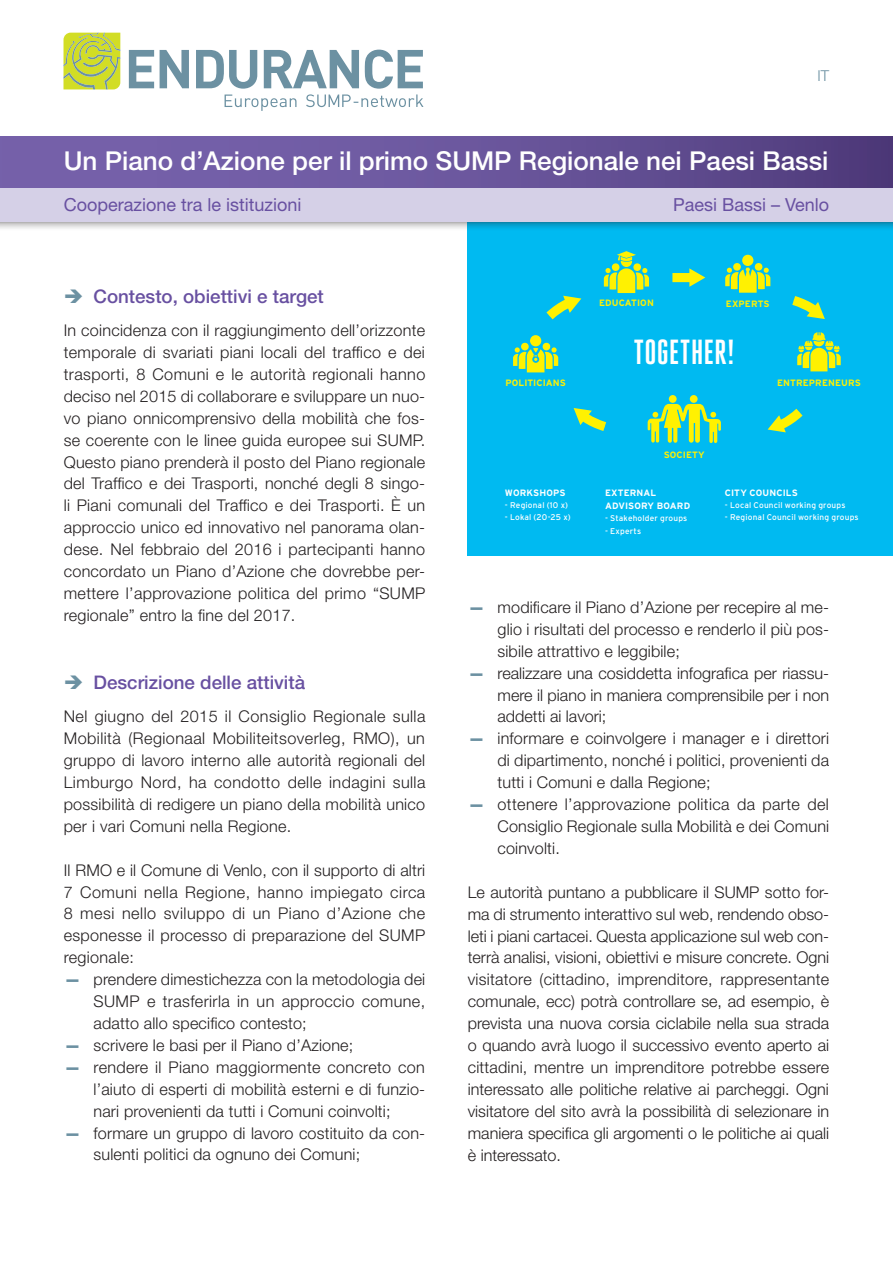
<style>
.page{position:relative;width:893px;height:1263px;background:#fff}
.page>*{position:absolute;margin:0;border:0;box-sizing:border-box;transform-origin:0 0}
.t1{font:700 34.8px "Heroic Condensed";letter-spacing:.005em;color:#fff}
.t2{font:500 26.1px "Helvetica Neue LT Pro";color:#fff}
.t3{font:500 18.75px "Helvetica Neue LT Pro";color:#6850a1}
.t4{font:18px "Helvetica Neue LT Pro";color:#6850a1}
.t5{font:300 16.2px/21.9px "Helvetica Neue LT Pro";letter-spacing:.01em;color:#231f20;text-align:justify}
.t6{font:300 15px "Helvetica Neue LT Pro";color:#6c91a2}
.t7{font:700 9.15px "Interstate";letter-spacing:.01em;color:#fff101}
.t8{font:700 9.15px/13.4px "Interstate";letter-spacing:.01em;color:#fff}
.t9{font:8.25px "Interstate";letter-spacing:.02em;color:#fff}
.s1{font-weight:900;color:#6c91a2}
</style>
<div class="page">
<svg style="left:129px;top:50px;width:25px;height:38px"></svg>
<svg style="left:160px;top:50px;width:29px;height:38px"></svg>
<svg style="left:63px;top:33px;width:57px;height:56px;background:#c2d146"></svg>
<svg style="left:196px;top:50px;width:227px;height:61px"></svg>
<div style="left:468px;top:221px;width:425px;height:334px;background:#00baf1"></div>
<svg style="left:546px;top:296px;width:35px;height:23px"></svg>
<svg style="left:792px;top:296px;width:33px;height:23px"></svg>
<svg style="left:768px;top:409px;width:34px;height:23px"></svg>
<svg style="left:574px;top:408px;width:32px;height:23px"></svg>
<div style="left:530px;top:335px;width:11px;height:11px;background:#fff101;border-radius:50%"></div>
<div style="left:543px;top:343px;width:7px;height:7px;background:#fff101;border-radius:50%"></div>
<div style="left:521px;top:343px;width:8px;height:7px;background:#fff101;border-radius:50%"></div>
<svg style="left:513px;top:347px;width:45px;height:25px"></svg>
<svg style="left:797px;top:332px;width:44px;height:39px"></svg>
<div style="left:755px;top:263px;width:7px;height:8px;background:#fff101;border-radius:50%"></div>
<div style="left:733px;top:263px;width:8px;height:8px;background:#fff101;border-radius:50%"></div>
<div style="left:742px;top:255px;width:11px;height:11px;background:#fff101;border-radius:50%"></div>
<svg style="left:725px;top:268px;width:45px;height:25px"></svg>
<svg style="left:604px;top:251px;width:45px;height:42px"></svg>
<svg style="left:648px;top:404px;width:73px;height:39px"></svg>
<div style="left:690px;top:395px;width:8px;height:8px;background:#fff101;border-radius:50%"></div>
<div style="left:669px;top:395px;width:8px;height:8px;background:#fff101;border-radius:50%"></div>
<svg style="left:672px;top:268px;width:33px;height:19px"></svg>
<div style="left:0;top:177px;width:893px;height:53px;background:#231f20;opacity:.75"></div>
<div style="left:0;top:187px;width:893px;height:34px;background:#d5d0e7"></div>
<div style="left:0;top:136px;width:893px;height:51px;background:linear-gradient(to right,#7d68b3,#534081)"></div>
<p class="t6" style="left:817px;top:66px;width:13px">IT</p>
<h2 class="t2" style="left:64px;top:145px;width:766px">Un Piano d’Azione per il primo SUMP Regionale nei Paesi Bassi</h2>
<p class="t4" style="left:64px;top:193px;width:239px">Cooperazione tra le istituzioni</p>
<p class="t4" style="left:673px;top:193px;width:158px">Paesi Bassi – Venlo</p>
<p class="t3" style="left:94px;top:285px;width:232px">Contesto, obiettivi e target</p>
<p class="t5" style="left:64px;top:319px;width:363px">In coincidenza con il raggiungimento dell’orizzonte temporale di svariati piani locali del traffico e dei trasporti, 8 Comuni e le autorità regionali hanno deciso nel 2015 di collaborare e sviluppare un nuo&shy;vo piano onnicomprensivo della mobilità che fos&shy;se coerente con le linee guida europee sui SUMP.<br>Questo piano prenderà il posto del Piano regionale del Traffico e dei Trasporti, nonché degli 8 singo&shy;li Piani comunali del Traffico e dei Trasporti. È un approccio unico ed innovativo nel panorama olan&shy;dese. Nel febbraio del 2016 i partecipanti hanno concordato un Piano d’Azione che dovrebbe per&shy;mettere l’approvazione politica del primo “SUMP regionale” entro la fine del 2017.</p>
<p class="t3" style="left:94px;top:671px;width:213px">Descrizione delle attività</p>
<p class="t5" style="left:64px;top:705px;width:363px">Nel giugno del 2015 il Consiglio Regionale sulla Mobilità (Regionaal Mobiliteitsoverleg, RMO), un gruppo di lavoro interno alle autorità regionali del Limburgo Nord, ha condotto delle indagini sulla possibilità di redigere un piano della mobilità unico per i vari Comuni nella Regione.</p>
<p class="t5" style="left:64px;top:858px;width:363px">Il RMO e il Comune di Venlo, con il supporto di altri 7 Comuni nella Regione, hanno impiegato circa 8 mesi nello sviluppo di un Piano d’Azione che esponesse il processo di preparazione del SUMP regionale:</p>
<p class="t5" style="left:94px;top:968px;width:333px;text-indent:-29px"><span class="s1">—</span> prendere dimestichezza con la metodologia dei SUMP e trasferirla in un approccio comune, adatto allo specifico contesto;</p>
<p class="t5" style="left:65px;top:1034px;width:290px"><span class="s1">—</span> scrivere le basi per il Piano d’Azione;</p>
<p class="t5" style="left:94px;top:1056px;width:333px;text-indent:-29px"><span class="s1">—</span> rendere il Piano maggiormente concreto con l’aiuto di esperti di mobilità esterni e di funzio&shy;nari provenienti da tutti i Comuni coinvolti;</p>
<p class="t5" style="left:94px;top:1121px;width:333px;text-indent:-29px"><span class="s1">—</span> formare un gruppo di lavoro costituito da con&shy;sulenti politici da ognuno dei Comuni;</p>
<p class="t7" style="left:599px;top:298px;width:56px">EDUCATION</p>
<p class="t7" style="left:726px;top:299px;width:45px">EXPERTS</p>
<h1 class="t1" style="left:634px;top:333px;width:102px">TOGETHER!</h1>
<p class="t7" style="left:505px;top:377px;width:62px">POLITICIANS</p>
<p class="t7" style="left:777px;top:377px;width:85px">ENTREPRENEURS</p>
<p class="t8" style="left:505px;top:486px;width:62px">WORKSHOPS</p>
<p class="t9" style="left:505px;top:501px;width:65px">- Regional (10 x)</p>
<p class="t9" style="left:505px;top:513px;width:67px">- Lokal (20-25 x)</p>
<p class="t7" style="left:664px;top:450px;width:43px">SOCIETY</p>
<p class="t8" style="left:605px;top:486px;width:87px">EXTERNAL<br>ADVISORY BOARD</p>
<p class="t9" style="left:605px;top:514px;width:84px">- Stakeholder groups</p>
<p class="t9" style="left:605px;top:526px;width:38px">- Experts</p>
<p class="t8" style="left:725px;top:486px;width:75px">CITY COUNCILS</p>
<p class="t9" style="left:725px;top:501px;width:122px">- Local Council working groups</p>
<p class="t9" style="left:725px;top:513px;width:135px">- Regional Council working groups</p>
<p class="t5" style="left:497px;top:596px;width:333px;text-indent:-29px"><span class="s1">—</span> modificare il Piano d’Azione per recepire al me&shy;glio i risultati del processo e renderlo il più pos&shy;sibile attrattivo e leggibile;</p>
<p class="t5" style="left:497px;top:661px;width:333px;text-indent:-29px"><span class="s1">—</span> realizzare una cosiddetta infografica per riassu&shy;mere il piano in maniera comprensibile per i non addetti ai lavori;</p>
<p class="t5" style="left:497px;top:727px;width:333px;text-indent:-29px"><span class="s1">—</span> informare e coinvolgere i manager e i direttori di dipartimento, nonché i politici, provenienti da tutti i Comuni e dalla Regione;</p>
<p class="t5" style="left:497px;top:793px;width:333px;text-indent:-29px"><span class="s1">—</span> ottenere l’approvazione politica da parte del Consiglio Regionale sulla Mobilità e dei Comuni coinvolti.</p>
<p class="t5" style="left:468px;top:881px;width:363px">Le autorità puntano a pubblicare il SUMP sotto for&shy;ma di strumento interattivo sul web, rendendo obso&shy;leti i piani cartacei. Questa applicazione sul web con&shy;terrà analisi, visioni, obiettivi e misure concrete. Ogni visitatore (cittadino, imprenditore, rappresentante comunale, ecc) potrà controllare se, ad esempio, è prevista una nuova corsia ciclabile nella sua strada o quando avrà luogo il successivo evento aperto ai cittadini, mentre un imprenditore potrebbe essere interessato alle politiche relative ai parcheggi. Ogni visitatore del sito avrà la possibilità di selezionare in maniera specifica gli argomenti o le politiche ai quali è interessato.</p>
</div>
